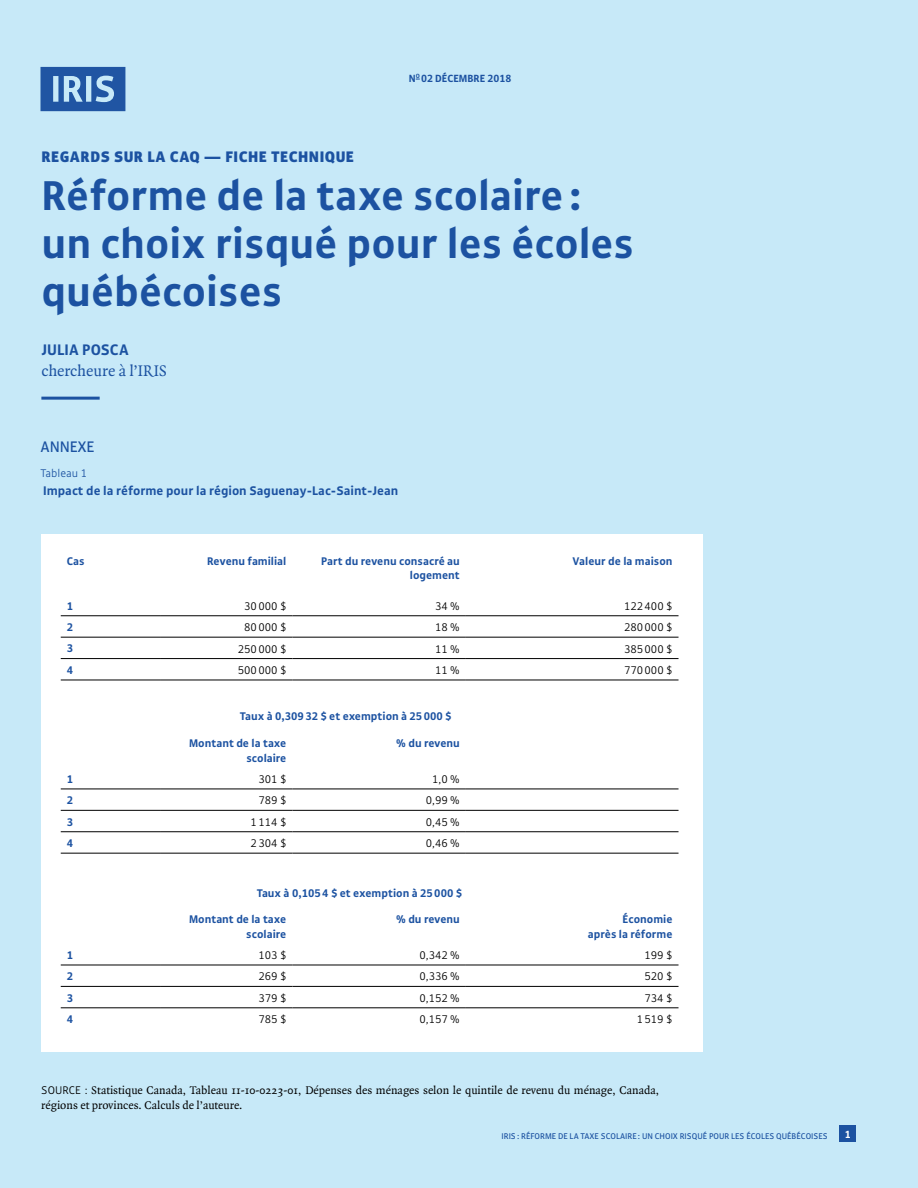
<style>
.page{position:relative;width:918px;height:1188px;background:#c7e9f8}
.page>*{position:absolute;margin:0;border:0;box-sizing:border-box;transform-origin:0 0}
.t1{font:700 45px/48px "Gak Sans";color:#1c52a1}
.t2{font:900 16.5px "Gak Sans";letter-spacing:.03em;color:#1c52a1}
.t3{font:16.5px "Quadraat";color:#1c52a1}
.t4{font:700 16.5px "Gak Sans";letter-spacing:.005em;color:#1c52a1}
.t5{font:16.5px "Gak Sans";letter-spacing:-.01em;color:#1c52a1}
.t6{font:700 13.5px "Gak Sans";color:#1c52a1}
.t7{font:700 12px/14.4px "Gak Sans";color:#1c52a1;text-align:right}
.t8{font:300 12px "Gak Sans";color:#000}
.t9{font:12px/15px "Quadraat";color:#000}
.t10{font:300 12px "Gak Sans";color:#1c52a1}
.t11{font:700 11.25px "Gak Sans";color:#1c52a1}
.t12{font:700 11.25px "Gak Sans";color:#fff}
.t13{font:9px "Gak Sans";color:#1c52a1}
.s1{font-family:"Gak Sans";font-weight:300}
</style>
<div class="page">
<div style="left:840px;top:1126px;width:16px;height:16px;background:#1c52a1"></div>
<div style="left:41px;top:534px;width:662px;height:518px;background:#fff"></div>
<hr style="left:61px;top:616px;width:99px;height:1px;background:#000">
<hr style="left:160px;top:616px;width:132px;height:1px;background:#000">
<hr style="left:292px;top:616px;width:174px;height:1px;background:#000">
<hr style="left:466px;top:616px;width:213px;height:1px;background:#000">
<hr style="left:61px;top:637px;width:99px;height:1px;background:#000">
<hr style="left:160px;top:637px;width:132px;height:1px;background:#000">
<hr style="left:292px;top:637px;width:174px;height:1px;background:#000">
<hr style="left:466px;top:637px;width:213px;height:1px;background:#000">
<hr style="left:61px;top:658px;width:99px;height:1px;background:#000">
<hr style="left:160px;top:658px;width:132px;height:1px;background:#000">
<hr style="left:292px;top:658px;width:174px;height:1px;background:#000">
<hr style="left:466px;top:658px;width:213px;height:1px;background:#000">
<hr style="left:61px;top:680px;width:99px;height:1px;background:#000">
<hr style="left:160px;top:680px;width:132px;height:1px;background:#000">
<hr style="left:292px;top:680px;width:174px;height:1px;background:#000">
<hr style="left:466px;top:680px;width:213px;height:1px;background:#000">
<hr style="left:61px;top:789px;width:99px;height:1px;background:#000">
<hr style="left:160px;top:789px;width:132px;height:1px;background:#000">
<hr style="left:292px;top:789px;width:174px;height:1px;background:#000">
<hr style="left:466px;top:789px;width:213px;height:1px;background:#000">
<hr style="left:61px;top:810px;width:99px;height:1px;background:#000">
<hr style="left:160px;top:810px;width:132px;height:1px;background:#000">
<hr style="left:292px;top:810px;width:174px;height:1px;background:#000">
<hr style="left:466px;top:810px;width:213px;height:1px;background:#000">
<hr style="left:61px;top:831px;width:99px;height:1px;background:#000">
<hr style="left:160px;top:831px;width:132px;height:1px;background:#000">
<hr style="left:292px;top:831px;width:174px;height:1px;background:#000">
<hr style="left:466px;top:831px;width:213px;height:1px;background:#000">
<hr style="left:61px;top:853px;width:99px;height:1px;background:#000">
<hr style="left:61px;top:965px;width:99px;height:1px;background:#000">
<hr style="left:160px;top:965px;width:132px;height:1px;background:#000">
<hr style="left:292px;top:965px;width:174px;height:1px;background:#000">
<hr style="left:466px;top:965px;width:213px;height:1px;background:#000">
<hr style="left:61px;top:986px;width:99px;height:1px;background:#000">
<hr style="left:160px;top:986px;width:132px;height:1px;background:#000">
<hr style="left:292px;top:986px;width:174px;height:1px;background:#000">
<hr style="left:466px;top:986px;width:213px;height:1px;background:#000">
<hr style="left:61px;top:1008px;width:99px;height:1px;background:#000">
<hr style="left:160px;top:1008px;width:132px;height:1px;background:#000">
<hr style="left:292px;top:1008px;width:174px;height:1px;background:#000">
<hr style="left:466px;top:1008px;width:213px;height:1px;background:#000">
<hr style="left:160px;top:853px;width:132px;height:1px;background:#000">
<hr style="left:292px;top:853px;width:174px;height:1px;background:#000">
<hr style="left:466px;top:853px;width:213px;height:1px;background:#000">
<svg style="left:40px;top:67px;width:85px;height:44px"></svg>
<hr style="left:41px;top:397px;width:59px;height:3px;background:#1c52a1">
<p class="t11" style="left:409px;top:72px;width:104px">N<sup>O</sup> 02 DÉCEMBRE 2018</p>
<h2 class="t2" style="left:41px;top:147px;width:314px">REGARDS SUR LA CAQ — FICHE TECHNIQUE</h2>
<h1 class="t1" style="left:41px;top:171px;width:594px">Réforme de la taxe scolaire: un choix risqué pour les écoles québécoises</h1>
<h2 class="t4" style="left:41px;top:340px;width:89px">JULIA POSCA</h2>
<h2 class="t3" style="left:41px;top:362px;width:127px">chercheure à l’IRIS</h2>
<h2 class="t5" style="left:40px;top:438px;width:56px">ANNEXE</h2>
<p class="t10" style="left:40px;top:467px;width:48px">Tableau 1</p>
<p class="t6" style="left:43px;top:483px;width:357px">Impact de la réforme pour la région Saguenay-Lac-Saint-Jean</p>
<p class="t7" style="left:67px;top:554px;width:19px">Cas</p>
<p class="t7" style="left:207px;top:554px;width:81px">Revenu familial</p>
<p class="t7" style="left:321px;top:554px;width:140px">Part du revenu consacré au logement</p>
<p class="t7" style="left:573px;top:554px;width:101px">Valeur de la maison</p>
<p class="t7" style="left:67px;top:599px;width:8px">1</p>
<p class="t8" style="left:244px;top:600px;width:44px">30000 $</p>
<p class="t8" style="left:435px;top:600px;width:26px">34%</p>
<p class="t8" style="left:624px;top:600px;width:50px">122400 $</p>
<p class="t7" style="left:67px;top:620px;width:8px">2</p>
<p class="t8" style="left:244px;top:621px;width:44px">80000 $</p>
<p class="t8" style="left:435px;top:621px;width:26px">18%</p>
<p class="t8" style="left:624px;top:621px;width:50px">280000 $</p>
<p class="t7" style="left:67px;top:641px;width:8px">3</p>
<p class="t8" style="left:238px;top:642px;width:50px">250000 $</p>
<p class="t8" style="left:435px;top:642px;width:26px">11%</p>
<p class="t8" style="left:624px;top:642px;width:50px">385000 $</p>
<p class="t7" style="left:67px;top:663px;width:8px">4</p>
<p class="t8" style="left:238px;top:664px;width:50px">500000 $</p>
<p class="t8" style="left:435px;top:664px;width:26px">11%</p>
<p class="t8" style="left:624px;top:664px;width:50px">770000 $</p>
<p class="t7" style="left:240px;top:709px;width:213px">Taux à 0,30932 $ et exemption à 25000 $</p>
<p class="t7" style="left:189px;top:736px;width:99px">Montant de la taxe scolaire</p>
<p class="t7" style="left:396px;top:736px;width:65px">% du revenu</p>
<p class="t7" style="left:67px;top:772px;width:8px">1</p>
<p class="t8" style="left:259px;top:773px;width:29px">301 $</p>
<p class="t8" style="left:432px;top:773px;width:29px">1,0 %</p>
<p class="t7" style="left:67px;top:793px;width:8px">2</p>
<p class="t8" style="left:259px;top:794px;width:29px">789 $</p>
<p class="t8" style="left:426px;top:794px;width:36px">0,99 %</p>
<p class="t7" style="left:67px;top:815px;width:8px">3</p>
<p class="t8" style="left:251px;top:816px;width:37px">1114 $</p>
<p class="t8" style="left:426px;top:816px;width:36px">0,45 %</p>
<p class="t7" style="left:67px;top:836px;width:8px">4</p>
<p class="t8" style="left:251px;top:837px;width:37px">2304 $</p>
<p class="t8" style="left:426px;top:837px;width:36px">0,46 %</p>
<p class="t7" style="left:257px;top:886px;width:207px">Taux à 0,1054 $ et exemption à 25000 $</p>
<p class="t7" style="left:189px;top:912px;width:99px">Montant de la taxe scolaire</p>
<p class="t7" style="left:396px;top:912px;width:65px">% du revenu</p>
<p class="t7" style="left:588px;top:912px;width:86px">Économie<br>après la réforme</p>
<p class="t7" style="left:67px;top:948px;width:8px">1</p>
<p class="t8" style="left:258px;top:949px;width:29px">103 $</p>
<p class="t8" style="left:419px;top:949px;width:42px">0,342 %</p>
<p class="t8" style="left:645px;top:949px;width:29px">199 $</p>
<p class="t7" style="left:67px;top:969px;width:8px">2</p>
<p class="t8" style="left:258px;top:970px;width:29px">269 $</p>
<p class="t8" style="left:419px;top:970px;width:42px">0,336 %</p>
<p class="t8" style="left:645px;top:970px;width:29px">520 $</p>
<p class="t7" style="left:67px;top:991px;width:8px">3</p>
<p class="t8" style="left:258px;top:992px;width:29px">379 $</p>
<p class="t8" style="left:419px;top:992px;width:42px">0,152 %</p>
<p class="t8" style="left:645px;top:992px;width:29px">734 $</p>
<p class="t7" style="left:67px;top:1012px;width:8px">4</p>
<p class="t8" style="left:258px;top:1013px;width:29px">785 $</p>
<p class="t8" style="left:419px;top:1013px;width:42px">0,157 %</p>
<p class="t8" style="left:637px;top:1013px;width:37px">1519 $</p>
<p class="t9" style="left:41px;top:1083px;width:619px"><span class="s1">SOURCE :</span> Statistique Canada, Tableau 11-10-0223-01, Dépenses des ménages selon le quintile de revenu du ménage, Canada, régions et provinces. Calculs de l’auteure.</p>
<p class="t13" style="left:502px;top:1131px;width:328px">IRIS: RÉFORME DE LA TAXE SCOLAIRE : UN CHOIX RISQUÉ POUR LES ÉCOLES QUÉBÉCOISES</p>
<p class="t12" style="left:845px;top:1128px;width:7px">1</p>
</div>
